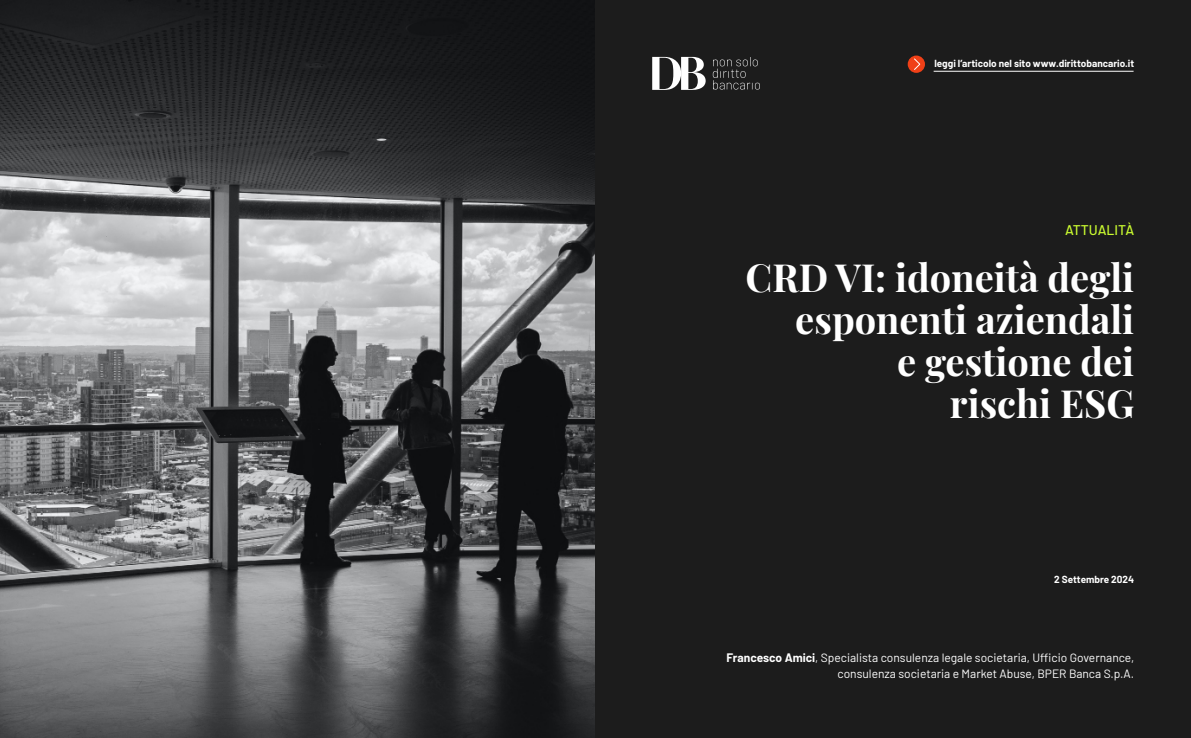
<style>
.page{position:relative;width:1191px;height:738px;background:#fff}
.page>*{position:absolute;margin:0;border:0;box-sizing:border-box;transform-origin:0 0}
.t1{font:700 38px/42px "Playfair Display";color:#fff;text-align:right}
.t2{font:500 14px "Barlow";color:#c9fa30}
.t3{font:12px/16px "Barlow";color:#fff;text-align:right}
.t4{font:700 10px "Barlow";color:#fff}
.s1{font-weight:700}
</style>
<div class="page">
<img style="left:0;top:0;width:595px;height:737px">
<div style="left:595px;top:0;width:596px;height:737px;background:#1c1c1c"></div>
<hr style="left:933px;top:71px;width:200px;height:1px;background:#fff">
<svg style="left:907px;top:55px;width:18px;height:18px"></svg>
<svg style="left:913px;top:58px;width:7px;height:12px"></svg>
<svg style="left:713px;top:57px;width:47px;height:32px"></svg>
<svg style="left:652px;top:57px;width:53px;height:33px"></svg>
<p class="t4" style="left:934px;top:56px;width:201px">leggi l’articolo nel sito www.dirittobancario.it</p>
<p class="t2" style="left:1065px;top:220px;width:71px">ATTUALITÀ</p>
<h1 class="t1" style="left:745px;top:253px;width:390px">CRD VI: idoneità degli esponenti aziendali<br>e gestione dei<br>rischi ESG</h1>
<p class="t4" style="left:1054px;top:571px;width:81px">2 Settembre 2024</p>
<p class="t3" style="left:726px;top:648px;width:409px"><span class="s1">Francesco Amici</span>, Specialista consulenza legale societaria, Ufficio Governance, consulenza societaria e Market Abuse, BPER Banca S.p.A.</p>
</div>
